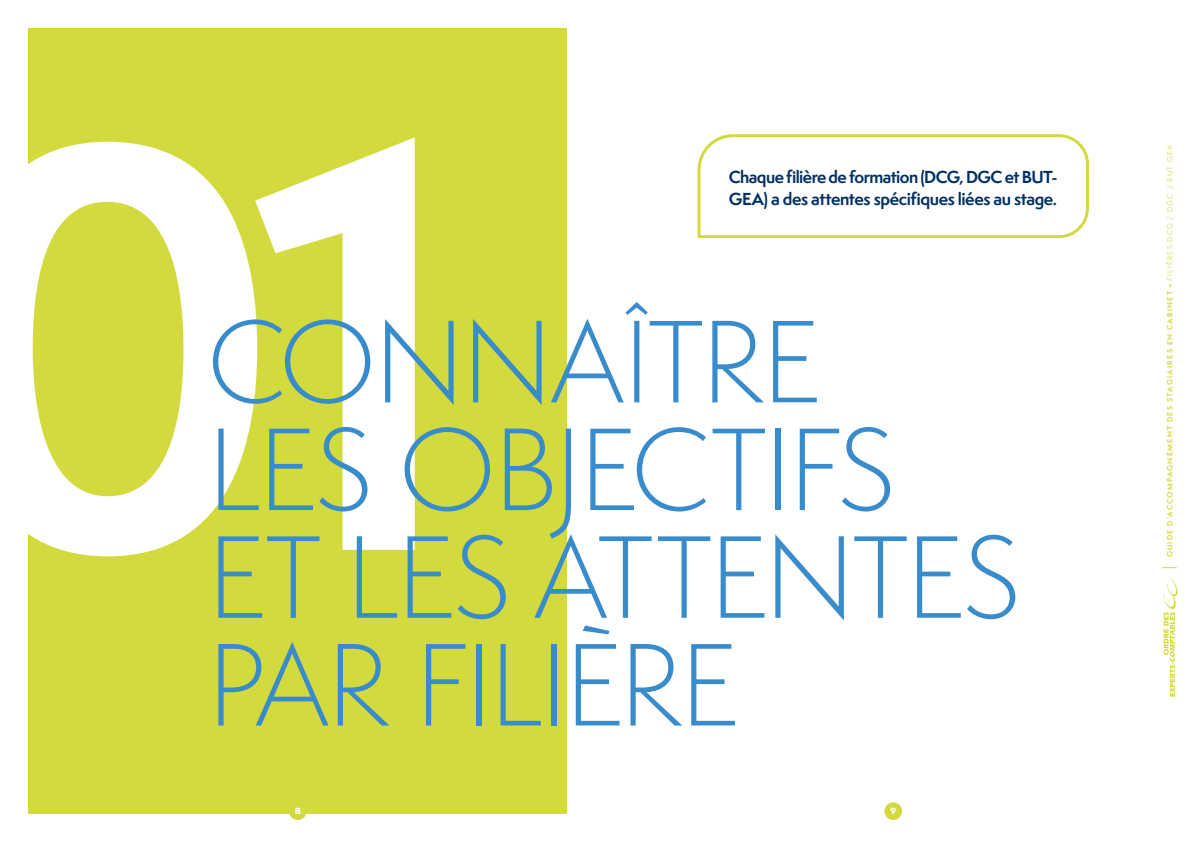
<style>
.page{position:relative;width:1191px;height:842px;background:#fff}
.page>*{position:absolute;margin:0;border:0;box-sizing:border-box;transform-origin:0 0}
.t1{font:700 531.4px "Semplicita Pro";color:#fff}
.t2{font:300 107.7px/107.7px "Semplicita Pro";letter-spacing:-.03em;color:#398ccb}
.t3{font:700 16px/22px "Semplicita Pro";letter-spacing:-.03em;color:#003063}
.t4{font:300 9px "Rubik";color:#fff}
.t5{font:700 7px "Semplicita Pro";letter-spacing:.17em;color:#d3da3d}
.s1{font-weight:400}
</style>
<div class="page">
<svg style="left:697px;top:134px;width:392px;height:105px"></svg>
<div style="left:28px;top:28px;width:539px;height:786px;background:#d3da3d"></div>
<div style="left:884px;top:802px;width:18px;height:18px;background:#d3da3d;border-radius:50%"></div>
<svg style="left:1162px;top:576px;width:16px;height:121px"></svg>
<svg style="left:1162px;top:567px;width:14px;height:1px"></svg>
<div style="left:289px;top:802px;width:17px;height:18px;background:#d3da3d;border-radius:50%"></div>
<h1 class="t1" style="left:-71px;top:-50px;width:533px">01</h1>
<p class="t3" style="left:729px;top:165px;width:330px">Chaque filière de formation (DCG, DGC et BUT-<br>GEA) a des attentes spécifiques liées au stage.</p>
<h2 class="t2" style="left:207px;top:308px;width:815px">CONNAÎTRE<br>LES OBJECTIFS<br>ET LES ATTENTES<br>PAR FILIÈRE</h2>
<p class="t4" style="left:295px;top:806px;width:8px">8</p>
<p class="t4" style="left:890px;top:806px;width:7px">9</p>
<p class="t5" style="left:1164px;top:557px;width:414px;rotate:-90deg">GUIDE D’ACCOMPAGNEMENT DES STAGIAIRES EN CABINET • <span class="s1">FILIÈRES DCG / DGC / BUT GEA</span></p>
</div>
